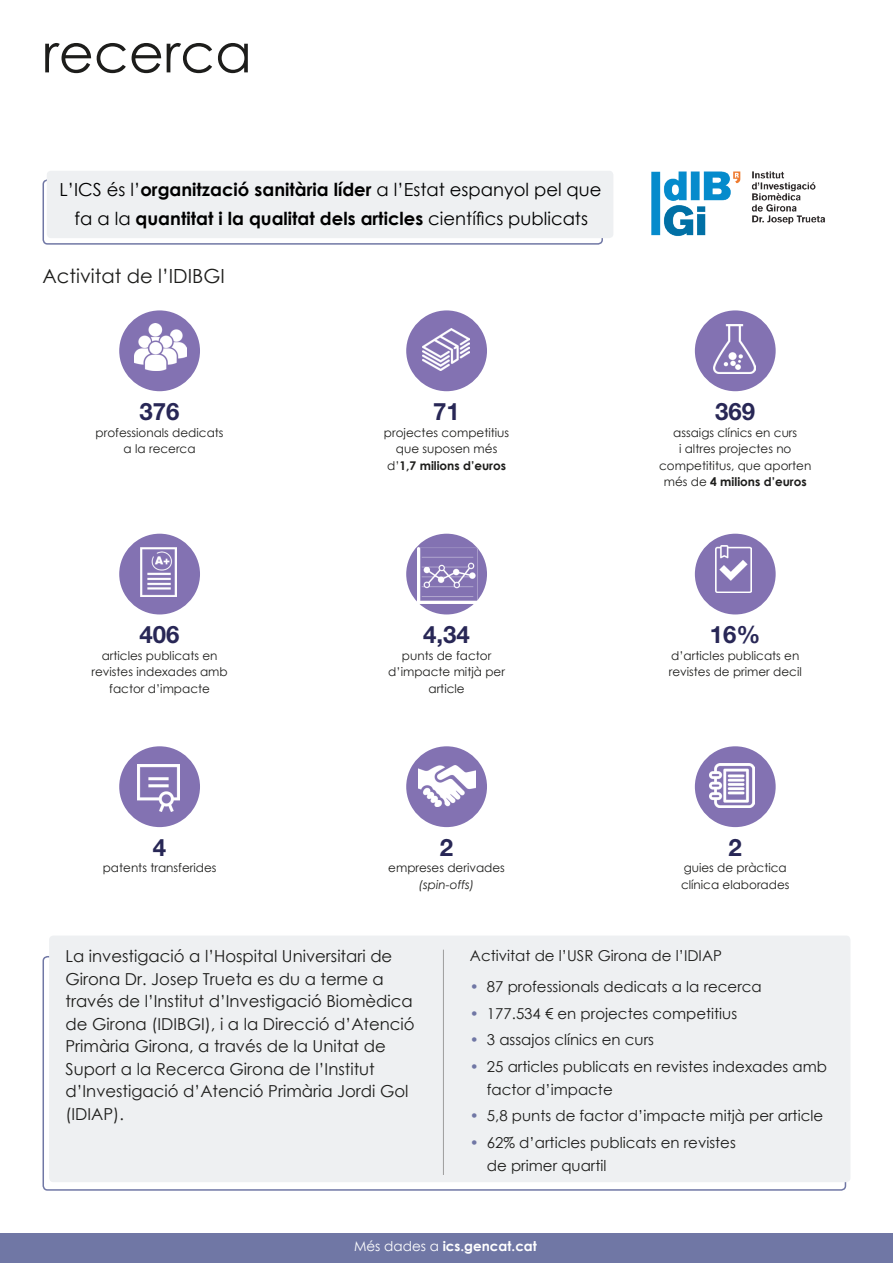
<style>
.page{position:relative;width:893px;height:1263px;background:#fff}
.page>*{position:absolute;margin:0;border:0;box-sizing:border-box;transform-origin:0 0}
.t1{font:54px "Century Gothic";color:#1d1d1b}
.t2{font:700 24px "Helvetica Neue LT Std";color:#282756}
.t3{font:19.5px "Century Gothic";color:#1d1d1b}
.t4{font:700 18px/28.5px "Century Gothic";color:#000;text-align:center}
.t5{font:16.5px/22.5px "Century Gothic";color:#1d1d1b}
.t6{font:15px/22.5px "Century Gothic";color:#1d1d1b}
.t7{font:700 13.5px "Century Gothic";color:#fff}
.t8{font:12px/16.5px "Century Gothic";color:#1d1d1b;text-align:center}
.t9{font:italic 12px "Century Gothic";color:#1d1d1b}
.s1{font-weight:400}
.s2{font-weight:700}
.s3{color:#7077a5}
</style>
<div class="page">
<div style="left:0;top:1233px;width:893px;height:30px;background:#7077a5"></div>
<div style="left:43px;top:179px;width:560px;height:66px;border:2px solid #7077a5;border-radius:4px"></div>
<div style="left:47px;top:171px;width:566px;height:67px;background:#eef0f2;border-radius:4px"></div>
<div style="left:406px;top:310px;width:81px;height:81px;background:#8372b2;border-radius:50%"></div>
<div style="left:406px;top:534px;width:81px;height:80px;background:#8372b2;border-radius:50%"></div>
<div style="left:406px;top:746px;width:81px;height:81px;background:#8372b2;border-radius:50%"></div>
<div style="left:119px;top:310px;width:81px;height:81px;background:#8372b2;border-radius:50%"></div>
<div style="left:119px;top:534px;width:81px;height:80px;background:#8372b2;border-radius:50%"></div>
<div style="left:119px;top:746px;width:81px;height:81px;background:#8372b2;border-radius:50%"></div>
<img style="left:422px;top:328px;width:47px;height:43px">
<img style="left:135px;top:323px;width:51px;height:47px">
<div style="left:695px;top:746px;width:81px;height:81px;background:#8372b2;border-radius:50%"></div>
<div style="left:695px;top:310px;width:81px;height:81px;background:#8372b2;border-radius:50%"></div>
<img style="left:714px;top:325px;width:42px;height:49px">
<div style="left:695px;top:534px;width:81px;height:80px;background:#8372b2;border-radius:50%"></div>
<img style="left:141px;top:547px;width:35px;height:49px">
<img style="left:715px;top:545px;width:36px;height:48px">
<img style="left:418px;top:766px;width:57px;height:40px">
<img style="left:138px;top:764px;width:42px;height:47px">
<img style="left:710px;top:763px;width:45px;height:44px">
<img style="left:417px;top:547px;width:61px;height:56px">
<div style="left:49px;top:935px;width:801px;height:247px;background:#eef0f2;border-radius:4px"></div>
<img style="left:651px;top:171px;width:174px;height:65px">
<hr style="left:443px;top:950px;width:1px;height:225px;background:#9d9d9d">
<h1 class="t1" style="left:43px;top:15px;width:211px">recerca</h1>
<h3 class="t4" style="left:60px;top:175px;width:544px"><span class="s1">L’ICS és l’</span>organització sanitària líder <span class="s1">a l’Estat espanyol pel que fa a la</span> quantitat i la qualitat dels articles <span class="s1">científics publicats</span></h3>
<h3 class="t3" style="left:43px;top:262px;width:184px">Activitat de l’IDIBGI</h3>
<h2 class="t2" style="left:140px;top:397px;width:42px">376</h2>
<p class="t8" style="left:96px;top:424px;width:130px">professionals dedicats a la recerca</p>
<h2 class="t2" style="left:140px;top:620px;width:42px">406</h2>
<p class="t8" style="left:91px;top:647px;width:138px">articles publicats en revistes indexades amb factor d’impacte</p>
<h2 class="t2" style="left:153px;top:832px;width:15px">4</h2>
<p class="t8" style="left:103px;top:860px;width:115px">patents transferides</p>
<h2 class="t2" style="left:433px;top:397px;width:28px">71</h2>
<p class="t8" style="left:384px;top:424px;width:127px">projectes competitius que suposen més d’<span class="s2">1,7 milions d’euros</span></p>
<h2 class="t2" style="left:423px;top:620px;width:48px">4,34</h2>
<p class="t8" style="left:388px;top:647px;width:118px">punts de factor d’impacte mitjà per article</p>
<h2 class="t2" style="left:440px;top:832px;width:15px">2</h2>
<p class="t8" style="left:388px;top:860px;width:118px">empreses derivades</p>
<p class="t9" style="left:419px;top:876px;width:57px">(spin-offs)</p>
<h2 class="t2" style="left:715px;top:397px;width:42px">369</h2>
<p class="t8" style="left:659px;top:424px;width:154px">assaigs clínics en curs<br>i altres projectes no competititus, que aporten més de <span class="s2">4 milions d’euros</span></p>
<h2 class="t2" style="left:710px;top:620px;width:52px">16%</h2>
<p class="t8" style="left:669px;top:647px;width:135px;text-align:left">d’articles publicats en revistes de primer decil</p>
<h2 class="t2" style="left:729px;top:832px;width:15px">2</h2>
<p class="t8" style="left:681px;top:860px;width:110px;text-align:left">guies de pràctica clínica elaborades</p>
<p class="t5" style="left:65px;top:944px;width:351px">La investigació a l’Hospital Universitari de Girona Dr. Josep Trueta es du a terme a través de l’Institut d’Investigació Biomèdica de Girona (IDIBGI), i a la Direcció d’Atenció Primària Girona, a través de la Unitat de Suport a la Recerca Girona de l’Institut d’Investigació d’Atenció Primària Jordi Gol (IDIAP).</p>
<p class="t6" style="left:470px;top:944px;width:254px">Activitat de l’USR Girona de l’IDIAP</p>
<p class="t6" style="left:470px;top:975px;width:293px"><span class="s3">•</span> 87 professionals dedicats a la recerca</p>
<p class="t6" style="left:470px;top:1002px;width:269px"><span class="s3">•</span> 177.534 € en projectes competitius</p>
<p class="t6" style="left:470px;top:1028px;width:186px"><span class="s3">•</span> 3 assajos clínics en curs</p>
<p class="t6" style="left:487px;top:1055px;width:342px;text-indent:-17px"><span class="s3">•</span> 25 articles publicats en revistes indexades amb factor d’impacte</p>
<p class="t6" style="left:470px;top:1104px;width:355px"><span class="s3">•</span> 5,8 punts de factor d’impacte mitjà per article</p>
<p class="t6" style="left:487px;top:1131px;width:250px;text-indent:-17px"><span class="s3">•</span> 62% d’articles publicats en revistes de primer quartil</p>
<p class="t7" style="left:354px;top:1235px;width:184px"><span class="s1">Més dades a</span> ics.gencat.cat</p>
</div>
